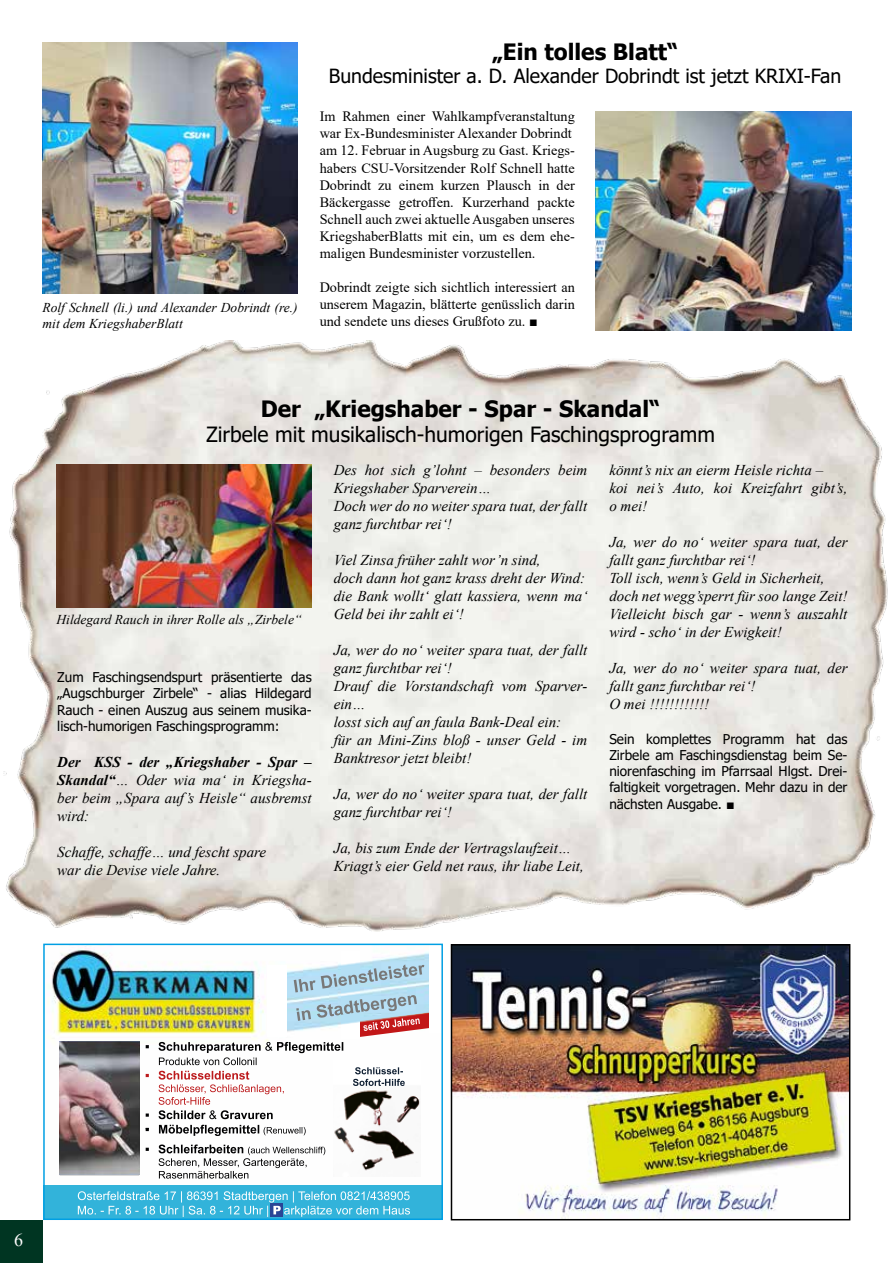
<style>
.page{position:relative;width:893px;height:1263px;background:#fff}
.page>*{position:absolute;margin:0;border:0;box-sizing:border-box;transform-origin:0 0}
.t1{font:700 22.5px "Tahoma";color:#000}
.t2{font:21px "Tahoma";color:#000}
.t3{font:19.5px "Tahoma";color:#000}
.t4{font:18px "Times New Roman";color:#fff}
.t5{font:italic 15px/18px "Times New Roman";color:#000}
.t6{font:14.25px/17.1px "Times New Roman";color:#000}
.t7{font:13.5px/16.5px "Tahoma";color:#000;text-align:justify}
.t8{font:italic 13.5px/16.2px "Times New Roman";color:#000}
.s1{font-weight:700}
.s2{font-family:"Times New Roman";font-size:14.25px}
</style>
<div class="page">
<img style="left:3px;top:341px;width:885px;height:590px">
<div style="left:0;top:1221px;width:43px;height:42px;background:#003522"></div>
<img style="left:57px;top:465px;width:254px;height:142px">
<img style="left:48px;top:946px;width:381px;height:233px">
<img style="left:46px;top:1185px;width:394px;height:32px">
<img style="left:270px;top:1203px;width:12px;height:14px">
<img style="left:333px;top:1060px;width:88px;height:116px">
<img style="left:334px;top:1061px;width:86px;height:115px">
<img style="left:60px;top:1041px;width:79px;height:134px">
<img style="left:360px;top:1009px;width:69px;height:28px">
<img style="left:341px;top:952px;width:19px;height:86px">
<img style="left:268px;top:965px;width:19px;height:71px">
<div style="left:43px;top:943px;width:400px;height:277px;border:2px solid #009fe3"></div>
<img style="left:454px;top:947px;width:393px;height:270px">
<div style="left:451px;top:944px;width:399px;height:276px;border:2px solid #000"></div>
<img style="left:43px;top:43px;width:255px;height:250px">
<img style="left:596px;top:111px;width:255px;height:219px">
<p class="t8" style="left:43px;top:299px;width:257px">Rolf Schnell (li.) und Alexander Dobrindt (re.) mit dem KriegshaberBlatt</p>
<h1 class="t1" style="left:492px;top:36px;width:188px">„Ein tolles Blatt“</h1>
<h3 class="t3" style="left:329px;top:63px;width:514px">Bundesminister a. D. Alexander Dobrindt ist jetzt KRIXI-Fan</h3>
<p class="t6" style="left:320px;top:107px;width:257px">Im Rahmen einer Wahlkampfveranstaltung war Ex-Bundesminister Alexander Dobrindt am 12. Februar in Augsburg zu Gast. Kriegs&shy;habers CSU-Vorsitzender Rolf Schnell hatte Dobrindt zu einem kurzen Plausch in der Bäckergasse getroffen. Kurzerhand packte Schnell auch zwei aktuelle Ausgaben unseres KriegshaberBlatts mit ein, um es dem ehe&shy;maligen Bundesminister vorzustellen.</p>
<p class="t6" style="left:320px;top:278px;width:257px;text-align:justify">Dobrindt zeigte sich sichtlich interessiert an unserem Magazin, blätterte genüsslich darin und sendete uns dieses Grußfoto zu. ■</p>
<h1 class="t1" style="left:261px;top:393px;width:401px">Der „Kriegshaber - Spar - Skandal“</h1>
<h2 class="t2" style="left:206px;top:420px;width:510px">Zirbele mit musikalisch-humorigen Faschingsprogramm</h2>
<p class="t8" style="left:57px;top:611px;width:246px">Hildegard Rauch in ihrer Rolle als „Zirbele“</p>
<p class="t7" style="left:57px;top:670px;width:256px">Zum Faschingsendspurt präsentierte das „Augschburger Zirbele“ - alias Hildegard Rauch - einen Auszug aus seinem musika&shy;lisch-humorigen Faschingsprogramm:</p>
<p class="t5" style="left:57px;top:752px;width:256px;text-align:justify"><span class="s1">Der KSS - der „Kriegshaber - Spar – Skandal“</span>… Oder wia ma‘ in Kriegsha&shy;ber beim „Spara auf’s Heisle“ ausbremst wird:</p>
<p class="t5" style="left:57px;top:842px;width:210px">Schaffe, schaffe… und fescht spare war die Devise viele Jahre.</p>
<p class="t5" style="left:334px;top:461px;width:255px">Des hot sich g’lohnt – besonders beim<br>Kriegshaber Sparverein…<br>Doch wer do no weiter spara tuat, der fallt ganz furchtbar rei‘!</p>
<p class="t5" style="left:334px;top:551px;width:255px">Viel Zinsa früher zahlt wor’n sind,<br>doch dann hot ganz krass dreht der Wind: die Bank wollt‘ glatt kassiera, wenn ma‘ Geld bei ihr zahlt ei‘!</p>
<p class="t5" style="left:334px;top:641px;width:255px">Ja, wer do no‘ weiter spara tuat, der fallt ganz furchtbar rei‘!<br>Drauf die Vorstandschaft vom Sparver&shy;ein…<br>losst sich auf an faula Bank-Deal ein:<br>für an Mini-Zins bloß - unser Geld - im<br>Banktresor jetzt bleibt!</p>
<p class="t5" style="left:334px;top:785px;width:255px">Ja, wer do no‘ weiter spara tuat, der fallt ganz furchtbar rei‘!</p>
<p class="t5" style="left:334px;top:839px;width:252px">Ja, bis zum Ende der Vertragslaufzeit…<br>Kriagt’s eier Geld net raus, ihr liabe Leit,</p>
<p class="t5" style="left:609px;top:461px;width:240px">könnt’s nix an eierm Heisle richta –<br>koi nei’s Auto, koi Kreizfahrt gibt’s, o mei!</p>
<p class="t5" style="left:609px;top:533px;width:240px">Ja, wer do no‘ weiter spara tuat, der fallt ganz furchtbar rei‘!<br>Toll isch, wenn’s Geld in Sicherheit, doch net wegg’sperrt für soo lange Zeit!<br>Vielleicht bisch gar - wenn’s auszahlt wird - scho‘ in der Ewigkeit!</p>
<p class="t5" style="left:609px;top:659px;width:240px">Ja, wer do no‘ weiter spara tuat, der fallt ganz furchtbar rei‘!<br>O mei !!!!!!!!!!!!</p>
<p class="t7" style="left:609px;top:731px;width:240px">Sein komplettes Programm hat das Zirbele am Faschingsdienstag beim Se&shy;niorenfasching im Pfarrsaal Hlgst. Drei&shy;faltigkeit vorgetragen. Mehr dazu in der nächsten Ausgabe. <span class="s2">■</span></p>
<p class="t4" style="left:14px;top:1227px;width:10px">6</p>
</div>
